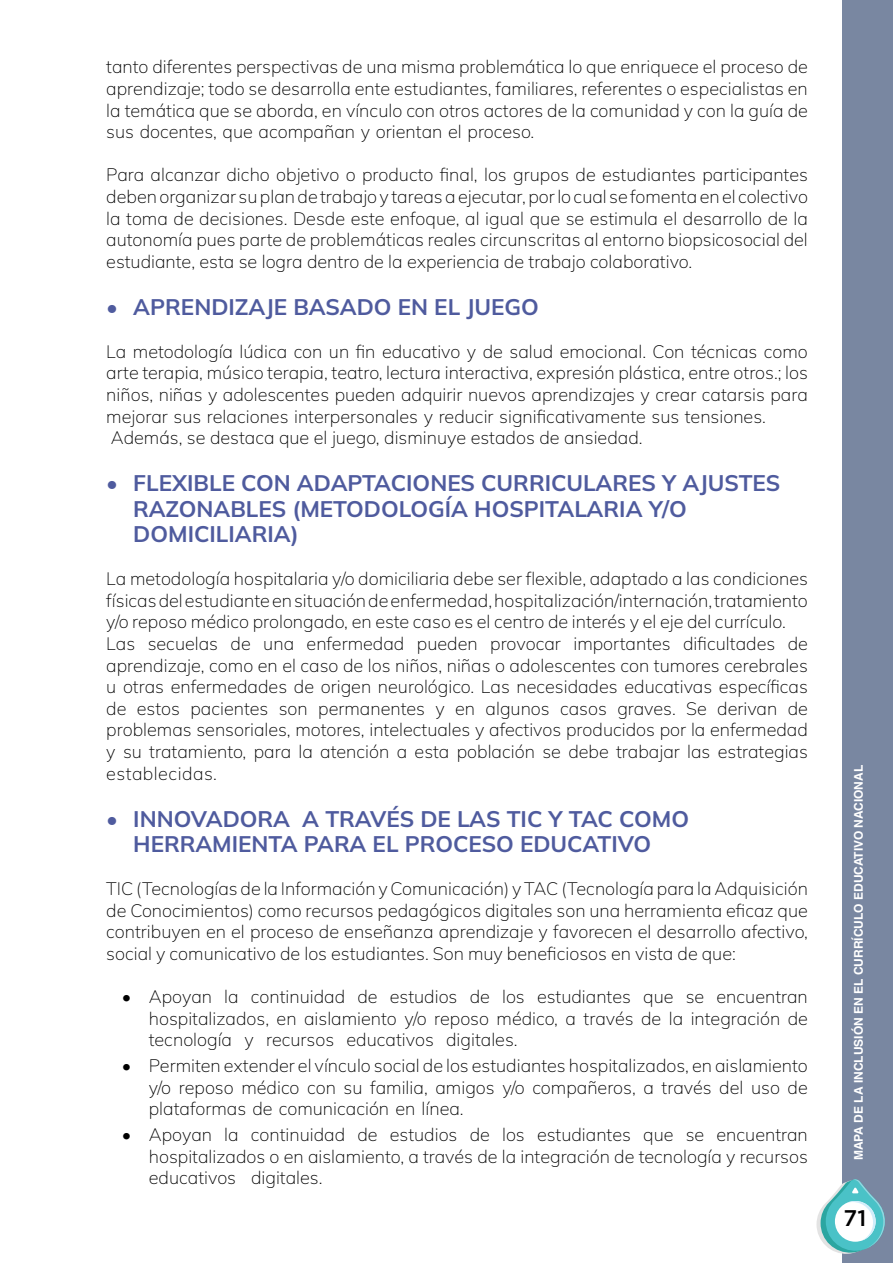
<style>
.page{position:relative;width:893px;height:1263px;background:#fff}
.page>*{position:absolute;margin:0;border:0;box-sizing:border-box;transform-origin:0 0}
.t1{font:700 22.5px/25.5px "Mulish";color:#4f5b9e}
.t2{font:500 22.5px "Gotham";color:#000}
.t3{font:18px/21.6px "Mulish";color:#000;text-align:justify}
.t4{font:700 12px "Helvetica";color:#fff}
</style>
<div class="page">
<div style="left:842px;top:0;width:51px;height:1263px;background:#7987a1"></div>
<svg style="left:816px;top:1179px;width:69px;height:75px"></svg>
<p class="t3" style="left:106px;top:56px;width:703px">tanto diferentes perspectivas de una misma problemática lo que enriquece el proceso de aprendizaje; todo se desarrolla ente estudiantes, familiares, referentes o especialistas en la temática que se aborda, en vínculo con otros actores de la comunidad y con la guía de sus docentes, que acompañan y orientan el proceso.</p>
<p class="t3" style="left:106px;top:164px;width:703px">Para alcanzar dicho objetivo o producto final, los grupos de estudiantes participantes deben organizar su plan de trabajo y tareas a ejecutar, por lo cual se fomenta en el colectivo la toma de decisiones. Desde este enfoque, al igual que se estimula el desarrollo de la autonomía pues parte de problemáticas reales circunscritas al entorno biopsicosocial del estudiante, esta se logra dentro de la experiencia de trabajo colaborativo.</p>
<p class="t1" style="left:106px;top:293px;width:434px">• APRENDIZAJE BASADO EN EL JUEGO</p>
<p class="t3" style="left:106px;top:340px;width:703px;text-align:left">La metodología lúdica con un fin educativo y de salud emocional. Con técnicas como arte terapia, músico terapia, teatro, lectura interactiva, expresión plástica, entre otros.; los niños, niñas y adolescentes pueden adquirir nuevos aprendizajes y crear catarsis para mejorar sus relaciones interpersonales y reducir significativamente sus tensiones.<br>Además, se destaca que el juego, disminuye estados de ansiedad.</p>
<p class="t1" style="left:133px;top:470px;width:648px;text-indent:-27px">• FLEXIBLE CON ADAPTACIONES CURRICULARES Y AJUSTES<br>RAZONABLES (METODOLOGÍA HOSPITALARIA Y/O<br>DOMICILIARIA)</p>
<p class="t3" style="left:106px;top:567px;width:703px;text-align:left">La metodología hospitalaria y/o domiciliaria debe ser flexible, adaptado a las condiciones físicas del estudiante en situación de enfermedad, hospitalización/internación, tratamiento y/o reposo médico prolongado, en este caso es el centro de interés y el eje del currículo.<br>Las secuelas de una enfermedad pueden provocar importantes dificultades de aprendizaje, como en el caso de los niños, niñas o adolescentes con tumores cerebrales u otras enfermedades de origen neurológico. Las necesidades educativas específicas de estos pacientes son permanentes y en algunos casos graves. Se derivan de problemas sensoriales, motores, intelectuales y afectivos producidos por la enfermedad y su tratamiento, para la atención a esta población se debe trabajar las estrategias establecidas.</p>
<p class="t1" style="left:106px;top:805px;width:584px;text-align:center">• INNOVADORA A TRAVÉS DE LAS TIC Y TAC COMO<br>HERRAMIENTA PARA EL PROCESO EDUCATIVO</p>
<p class="t3" style="left:106px;top:877px;width:703px">TIC (Tecnologías de la Información y Comunicación) y TAC (Tecnología para la Adquisición de Conocimientos) como recursos pedagógicos digitales son una herramienta eficaz que contribuyen en el proceso de enseñanza aprendizaje y favorecen el desarrollo afectivo, social y comunicativo de los estudiantes. Son muy beneficiosos en vista de que:</p>
<p class="t3" style="left:149px;top:985px;width:661px;text-indent:-27px">• Apoyan la continuidad de estudios de los estudiantes que se encuentran hospitalizados, en aislamiento y/o reposo médico, a través de la integración de tecnología y recursos educativos digitales.</p>
<p class="t3" style="left:149px;top:1054px;width:661px;text-indent:-27px">• Permiten extender el vínculo social de los estudiantes hospitalizados, en aislamiento y/o reposo médico con su familia, amigos y/o compañeros, a través del uso de plataformas de comunicación en línea.</p>
<p class="t3" style="left:149px;top:1123px;width:661px;text-indent:-27px">• Apoyan la continuidad de estudios de los estudiantes que se encuentran hospitalizados o en aislamiento, a través de la integración de tecnología y recursos educativos digitales.</p>
<p class="t4" style="left:851px;top:1160px;width:397px;rotate:-90deg">MAPA DE LA INCLUSIÓN EN EL CURRÍCULO EDUCATIVO NACIONAL</p>
<p class="t2" style="left:843px;top:1205px;width:24px">71</p>
</div>
